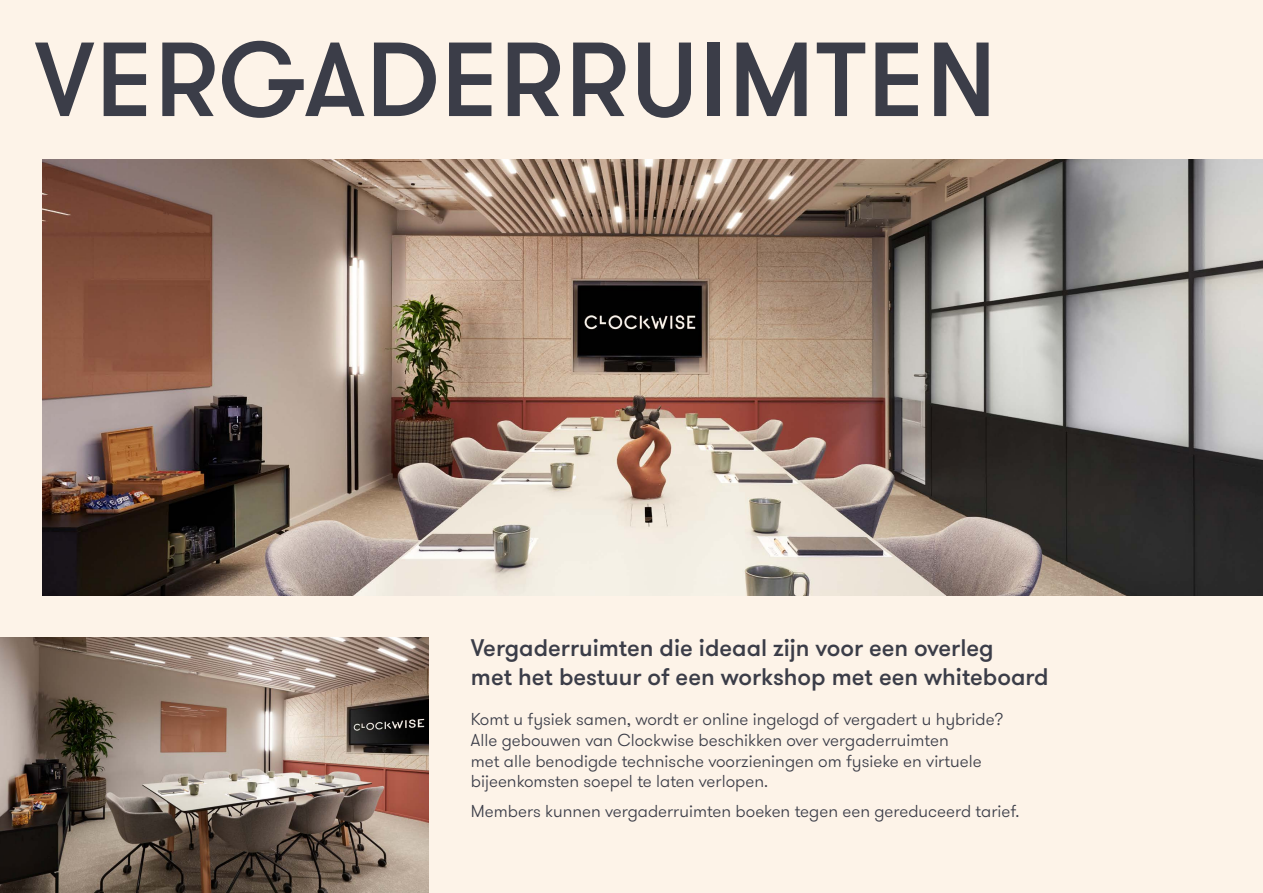
<style>
.page{position:relative;width:1263px;height:893px;background:#fdf3e8}
.page>*{position:absolute;margin:0;border:0;box-sizing:border-box;transform-origin:0 0}
.t1{font:500 105px "GT Walsheim Pro";letter-spacing:.015em;color:#3b3d48}
.t2{font:500 24px/28.8px "GT Walsheim Pro";color:#3b3d48}
.t3{font:300 17.25px/20.7px "GT Walsheim Pro";color:#3b3d48}
</style>
<div class="page">
<img style="left:0;top:638px;width:428px;height:255px">
<img style="left:43px;top:159px;width:1220px;height:436px">
<h1 class="t1" style="left:35px;top:14px;width:963px">VERGADERRUIMTEN</h1>
<h2 class="t2" style="left:471px;top:634px;width:579px">Vergaderruimten die ideaal zijn voor een overleg<br>met het bestuur of een workshop met een whiteboard</h2>
<p class="t3" style="left:471px;top:709px;width:534px">Komt u fysiek samen, wordt er online ingelogd of vergadert u hybride?<br>Alle gebouwen van Clockwise beschikken over vergaderruimten<br>met alle benodigde technische voorzieningen om fysieke en virtuele bijeenkomsten soepel te laten verlopen.</p>
<p class="t3" style="left:471px;top:801px;width:550px">Members kunnen vergaderruimten boeken tegen een gereduceerd tarief.</p>
</div>
